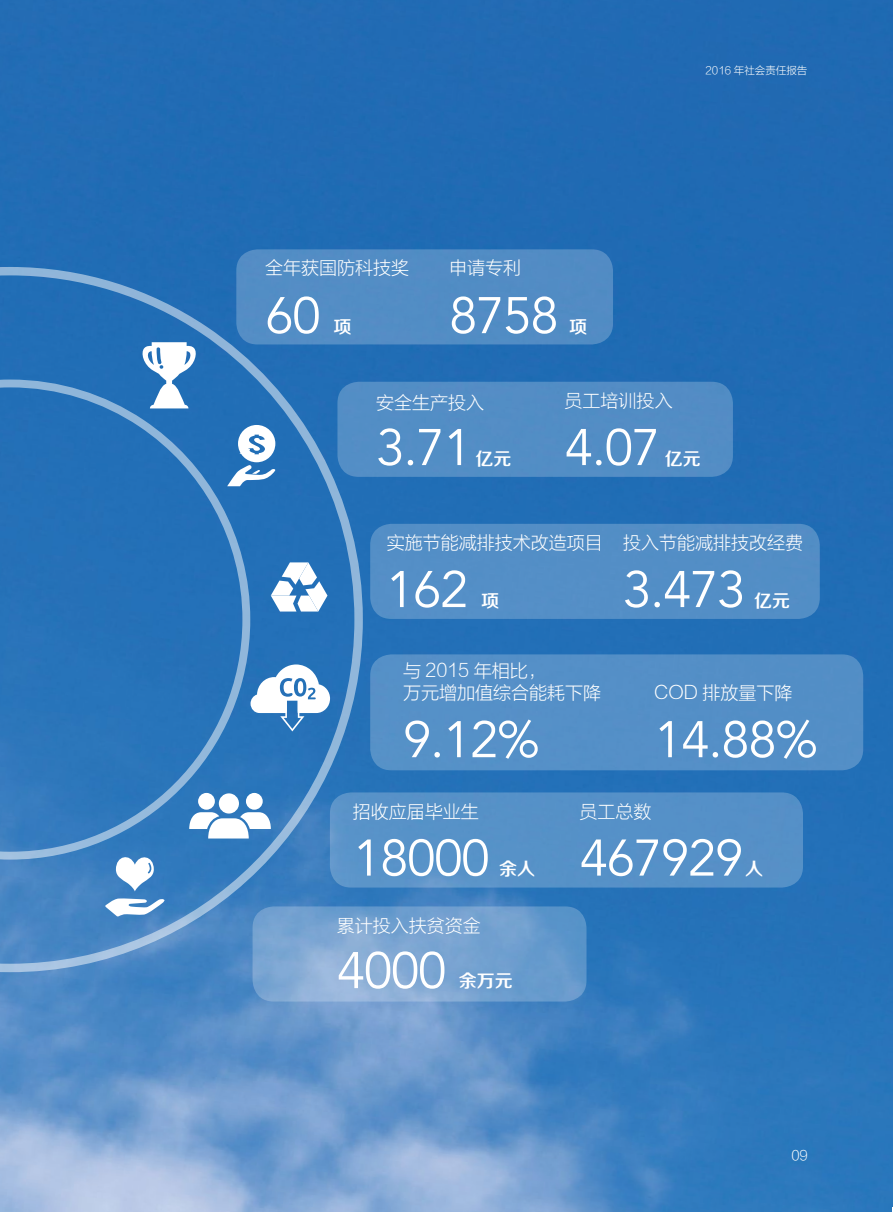
<style>
.page{position:relative;width:893px;height:1212px;background:#fff}
.page>*{position:absolute;margin:0;border:0;box-sizing:border-box;transform-origin:0 0}
.t1{font:51px "Avenir";letter-spacing:-.025em;color:#fff}
.t2{font:18px/21.6px "FZLTXHJW GB1 0";color:#fff}
.t3{font:18px "FZZZHONGJW GB1 0";color:#fff}
.t4{font:13.5px "FZLTXHK GBK1 0";color:#fff}
.t5{font:10.5px "FZLTXHK GBK1 0";color:#fff}
</style>
<div class="page">
<img style="left:0;top:0;width:893px;height:1212px">
<svg style="left:253px;top:906px;width:333px;height:95px;background:#75a2d0"></svg>
<div style="left:370px;top:524px;width:450px;height:95px;background:#538ec6;border-radius:21px"></div>
<div style="left:330px;top:792px;width:473px;height:95px;background:#5591c8;border-radius:21px"></div>
<div style="left:370px;top:654px;width:493px;height:116px;background:#548fc7;border-radius:21px"></div>
<div style="left:236px;top:249px;width:377px;height:95px;background:#518cc4;border-radius:21px"></div>
<div style="left:337px;top:382px;width:396px;height:95px;background:#528dc5;border-radius:21px"></div>
<svg style="left:0;top:263px;width:367px;height:711px"></svg>
<svg style="left:0;top:376px;width:254px;height:485px;background:#3179bc"></svg>
<svg style="left:105px;top:853px;width:60px;height:63px"></svg>
<p class="t5" style="left:706px;top:64px;width:103px">2016 年社会责任报告</p>
<p class="t2" style="left:265px;top:257px;width:145px">全年获国防科技奖</p>
<p class="t2" style="left:449px;top:257px;width:73px">申请专利</p>
<h1 class="t1" style="left:265px;top:285px;width:57px">60</h1>
<p class="t3" style="left:333px;top:317px;width:19px">项</p>
<h1 class="t1" style="left:449px;top:285px;width:111px">8758</h1>
<p class="t3" style="left:569px;top:317px;width:19px">项</p>
<p class="t2" style="left:376px;top:392px;width:109px">安全生产投入</p>
<p class="t3" style="left:475px;top:448px;width:37px">亿元</p>
<h1 class="t1" style="left:376px;top:417px;width:97px">3.71</h1>
<p class="t2" style="left:565px;top:390px;width:109px">员工培训投入</p>
<h1 class="t1" style="left:565px;top:417px;width:97px">4.07</h1>
<p class="t3" style="left:665px;top:448px;width:37px">亿元</p>
<p class="t2" style="left:387px;top:532px;width:217px">实施节能减排技术改造项目</p>
<p class="t2" style="left:623px;top:532px;width:181px">投入节能减排技改经费</p>
<h1 class="t1" style="left:386px;top:559px;width:84px">162</h1>
<p class="t3" style="left:481px;top:590px;width:19px">项</p>
<h1 class="t1" style="left:623px;top:559px;width:124px">3.473</h1>
<p class="t3" style="left:754px;top:590px;width:37px">亿元</p>
<p class="t2" style="left:403px;top:660px;width:199px">与 2015 年相比，<br>万元增加值综合能耗下降</p>
<p class="t2" style="left:654px;top:682px;width:140px">COD 排放量下降</p>
<h1 class="t1" style="left:403px;top:709px;width:138px">9.12%</h1>
<h1 class="t1" style="left:654px;top:709px;width:165px">14.88%</h1>
<p class="t2" style="left:353px;top:801px;width:127px">招收应届毕业生</p>
<h1 class="t1" style="left:353px;top:828px;width:138px">18000</h1>
<p class="t3" style="left:499px;top:859px;width:37px">余人</p>
<p class="t2" style="left:337px;top:915px;width:145px">累计投入扶贫资金</p>
<h1 class="t1" style="left:337px;top:940px;width:111px">4000</h1>
<p class="t3" style="left:459px;top:970px;width:55px">余万元</p>
<p class="t2" style="left:580px;top:801px;width:73px">员工总数</p>
<h1 class="t1" style="left:580px;top:828px;width:165px">467929</h1>
<p class="t3" style="left:745px;top:859px;width:19px">人</p>
<p class="t4" style="left:791px;top:1148px;width:18px">09</p>
</div>
